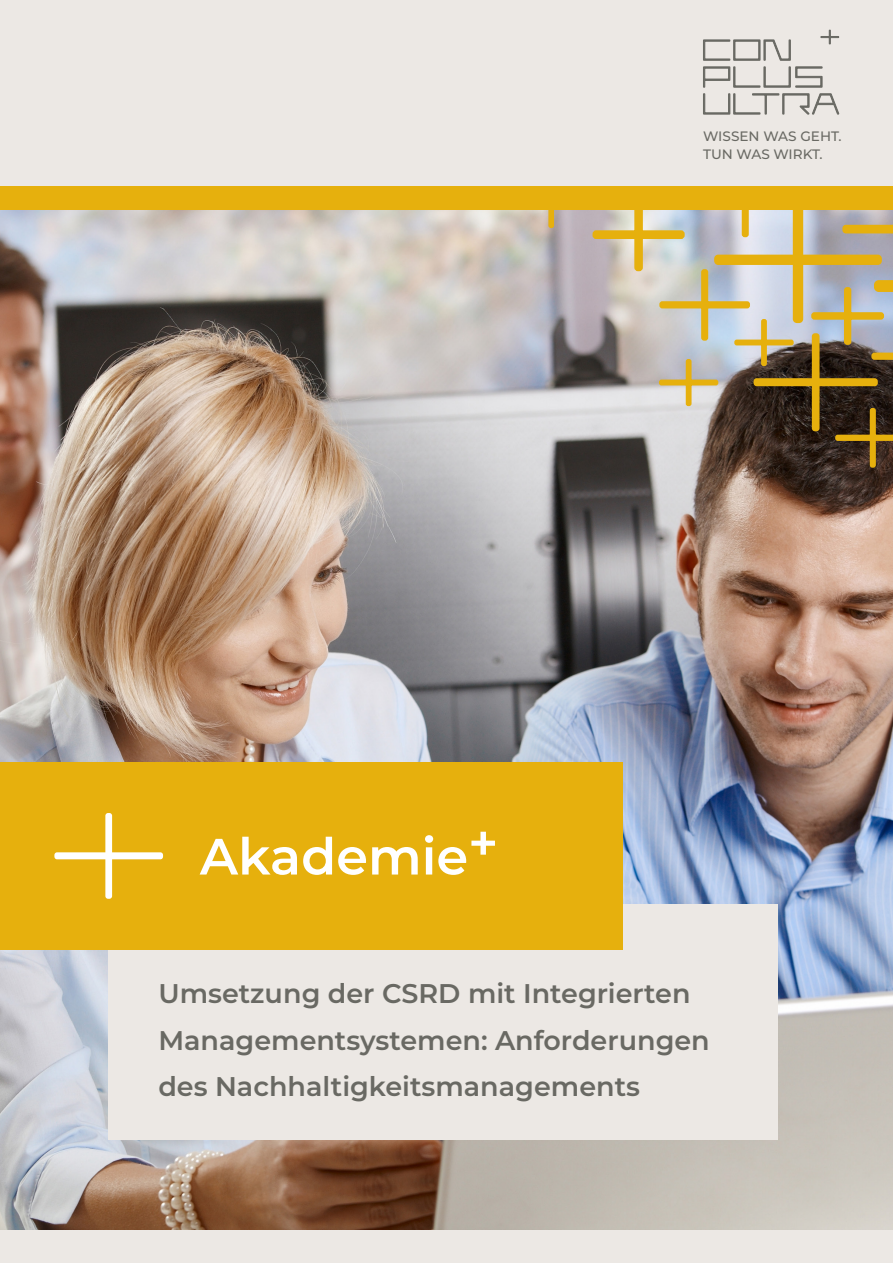
<style>
.page{position:relative;width:893px;height:1263px;background:#ece8e4}
.page>*{position:absolute;margin:0;border:0;box-sizing:border-box;transform-origin:0 0}
.t1{font:600 51px "Montserrat";color:#fff}
.t2{font:600 27px/46.5px "Montserrat";color:#696963}
.t3{font:500 13.65px/18.1px "Montserrat";color:#696963}
</style>
<div class="page">
<img style="left:0;top:209px;width:893px;height:1020px">
<div style="left:109px;top:904px;width:669px;height:236px;background:#ece8e4"></div>
<div style="left:0;top:762px;width:623px;height:187px;background:#e6b00d"></div>
<svg style="left:54px;top:813px;width:109px;height:86px"></svg>
<svg style="left:703px;top:67px;width:136px;height:47px"></svg>
<svg style="left:703px;top:40px;width:88px;height:21px"></svg>
<svg style="left:821px;top:30px;width:18px;height:14px"></svg>
<div style="left:0;top:186px;width:893px;height:23px;background:#e6b00d"></div>
<svg style="left:521px;top:209px;width:61px;height:20px"></svg>
<svg style="left:591px;top:209px;width:302px;height:259px;background:#a39986"></svg>
<p class="t3" style="left:703px;top:126px;width:140px">WISSEN WAS GEHT.<br>TUN WAS WIRKT.</p>
<p class="t1" style="left:200px;top:820px;width:300px">Akademie+</p>
<p class="t2" style="left:158px;top:969px;width:553px">Umsetzung der CSRD mit Integrierten<br>Managementsystemen: Anforderungen des Nachhaltigkeitsmanagements</p>
</div>
